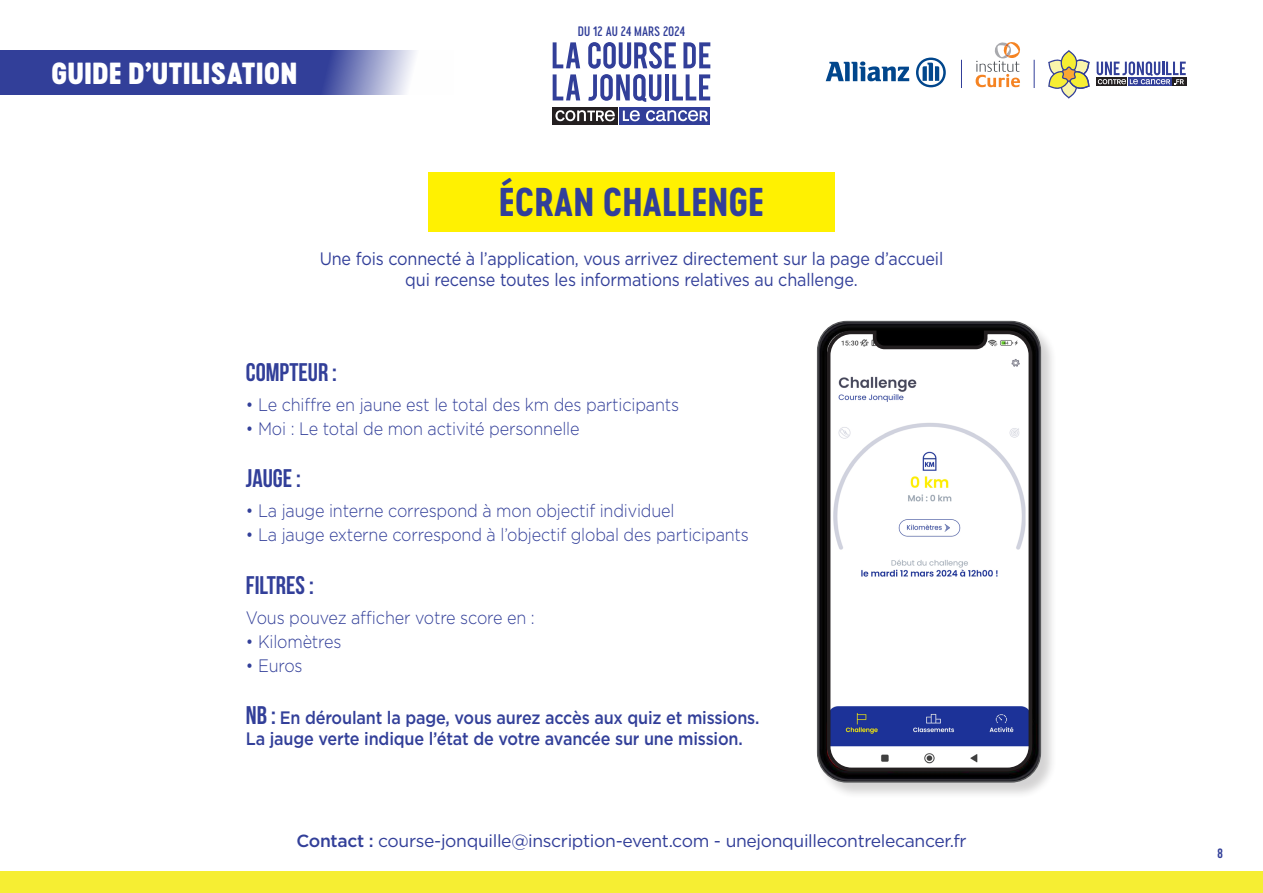
<style>
.page{position:relative;width:1263px;height:893px;background:#fff}
.page>*{position:absolute;margin:0;border:0;box-sizing:border-box;transform-origin:0 0}
.t1{font:37.5px "Cervo Neue Bold Neue";color:#323f99}
.t2{font:28.5px "Cervo Neue Black Neue";color:#fff}
.t3{font:700 25.5px "Bebas Neue";color:#323f99}
.t4{font:300 18px "Gotham";letter-spacing:-.01em;color:#323f99;scale:.9 1}
.t5{font:18px "Gotham";letter-spacing:-.01em;color:#323f99;scale:.9 1}
.t6{font:500 18px "Gotham";letter-spacing:-.01em;color:#323f99;scale:.9 1}
.t7{font:17.55px "Gotham";letter-spacing:-.02em;color:#323f99}
.t8{font:13.5px "Bebas Neue";color:#323f99}
.t9{font:12.75px "Cervo Neue Medium Neue";color:#323f99}
.s1{font-family:"Bebas Neue";font-weight:700;font-size:25.5px}
.s2{font-weight:500}
</style>
<div class="page">
<div style="left:0;top:872px;width:1263px;height:21px;background:#f6ee33"></div>
<div style="left:553px;top:107px;width:65px;height:17px;background:#231f20"></div>
<svg style="left:555px;top:110px;width:60px;height:12px"></svg>
<div style="left:620px;top:107px;width:90px;height:17px;background:#323f99"></div>
<svg style="left:623px;top:110px;width:17px;height:11px"></svg>
<svg style="left:646px;top:110px;width:62px;height:12px"></svg>
<svg style="left:553px;top:74px;width:27px;height:26px"></svg>
<svg style="left:553px;top:42px;width:27px;height:26px"></svg>
<svg style="left:588px;top:42px;width:122px;height:60px"></svg>
<svg style="left:0;top:50px;width:416px;height:44px;background:#4753a3"></svg>
<svg style="left:1034px;top:60px;width:1px;height:28px"></svg>
<svg style="left:961px;top:60px;width:1px;height:28px"></svg>
<svg style="left:976px;top:42px;width:44px;height:45px"></svg>
<svg style="left:1048px;top:50px;width:42px;height:49px"></svg>
<div style="left:1096px;top:77px;width:31px;height:9px;background:#231f20"></div>
<div style="left:1172px;top:77px;width:14px;height:9px;background:#231f20"></div>
<div style="left:1128px;top:77px;width:43px;height:9px;background:#323f99"></div>
<svg style="left:1097px;top:61px;width:89px;height:24px"></svg>
<svg style="left:826px;top:61px;width:83px;height:20px"></svg>
<svg style="left:916px;top:58px;width:30px;height:29px"></svg>
<div style="left:428px;top:172px;width:407px;height:60px;background:#fff101"></div>
<div style="left:817px;top:321px;width:240px;height:478px;background:#231f20;opacity:.2"></div>
<img style="left:818px;top:322px;width:222px;height:460px">
<div style="left:817px;top:321px;width:224px;height:462px;border:1px solid #57585a;border-radius:29px"></div>
<svg style="left:825px;top:329px;width:209px;height:444px"></svg>
<h2 class="t2" style="left:51px;top:53px;width:248px">GUIDE D’UTILISATION</h2>
<p class="t9" style="left:578px;top:23px;width:109px">DU 12 AU 24 MARS 2024</p>
<p class="t1" style="left:499px;top:176px;width:267px">ÉCRAN CHALLENGE</p>
<p class="t5" style="left:320px;top:248px;width:694px">Une fois connecté à l’application, vous arrivez directement sur la page d’accueil</p>
<p class="t5" style="left:405px;top:269px;width:504px">qui recense toutes les informations relatives au challenge.</p>
<p class="t3" style="left:246px;top:358px;width:93px">COMPTEUR :</p>
<p class="t4" style="left:246px;top:393px;width:483px">• Le chiffre en jaune est le total des km des participants</p>
<p class="t4" style="left:246px;top:417px;width:372px">• Moi : Le total de mon activité personnelle</p>
<p class="t3" style="left:246px;top:465px;width:57px">JAUGE :</p>
<p class="t4" style="left:246px;top:500px;width:478px">• La jauge interne correspond à mon objectif individuel</p>
<p class="t4" style="left:246px;top:524px;width:560px">• La jauge externe correspond à l’objectif global des participants</p>
<p class="t3" style="left:246px;top:571px;width:69px">FILTRES :</p>
<p class="t4" style="left:246px;top:606px;width:322px">Vous pouvez afficher votre score en :</p>
<p class="t4" style="left:246px;top:630px;width:108px">• Kilomètres</p>
<p class="t4" style="left:246px;top:654px;width:65px">• Euros</p>
<p class="t6" style="left:246px;top:706px;width:572px"><span class="s1">NB :</span> En déroulant la page, vous aurez accès aux quiz et missions.</p>
<p class="t6" style="left:246px;top:727px;width:554px">La jauge verte indique l’état de votre avancée sur une mission.</p>
<p class="t7" style="left:296px;top:829px;width:672px"><span class="s2">Contact :</span> course-jonquille@inscription-event.com - unejonquillecontrelecancer.fr</p>
<p class="t8" style="left:1217px;top:845px;width:7px">8</p>
</div>
